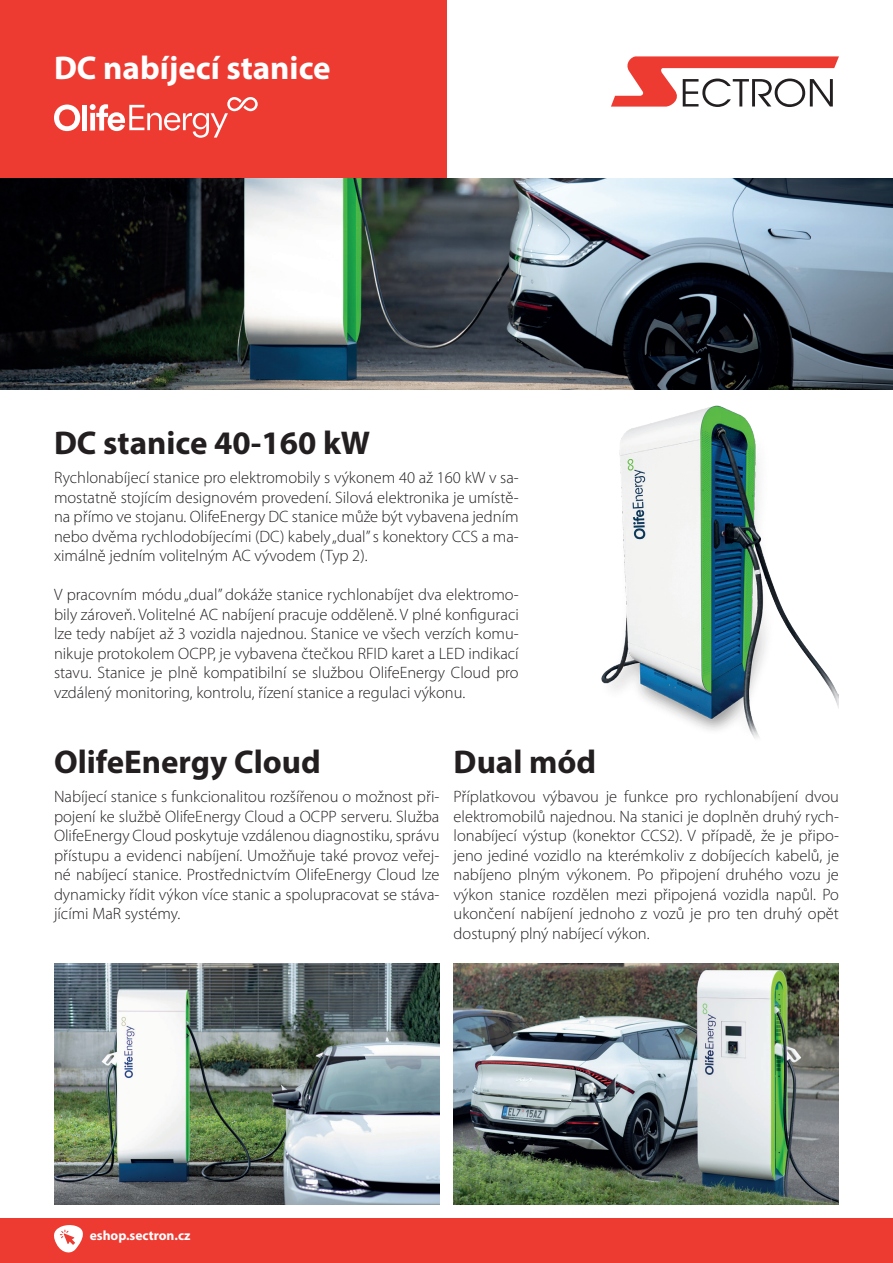
<style>
.page{position:relative;width:893px;height:1263px;background:#fff}
.page>*{position:absolute;margin:0;border:0;box-sizing:border-box;transform-origin:0 0}
.t1{font:700 33px "Myriad Pro";color:#231f20}
.t2{font:700 33px "Myriad Pro";color:#fff}
.t3{font:300 16.5px/19.5px "Myriad Pro";color:#231f20;text-align:justify}
.t4{font:700 13.5px "Myriad Pro";color:#fff}
</style>
<div class="page">
<div style="left:0;top:0;width:446px;height:181px;background:#ee3b32"></div>
<img style="left:0;top:179px;width:893px;height:210px">
<svg style="left:611px;top:56px;width:228px;height:51px"></svg>
<div style="left:0;top:1218px;width:893px;height:45px;background:#ee3b32"></div>
<svg style="left:54px;top:1225px;width:29px;height:27px"></svg>
<img style="left:601px;top:405px;width:238px;height:333px">
<svg style="left:54px;top:105px;width:26px;height:26px"></svg>
<div style="left:82px;top:105px;width:5px;height:26px;background:#fff"></div>
<svg style="left:90px;top:97px;width:168px;height:41px"></svg>
<img style="left:54px;top:963px;width:385px;height:242px">
<img style="left:454px;top:963px;width:385px;height:242px">
<h1 class="t2" style="left:54px;top:46px;width:278px">DC nabíjecí stanice</h1>
<h1 class="t1" style="left:54px;top:422px;width:318px">DC stanice 40-160 kW</h1>
<p class="t3" style="left:54px;top:468px;width:466px">Rychlonabíjecí stanice pro elektromobily s výkonem 40 až 160 kW v sa&shy;mostatně stojícím designovém provedení. Silová elektronika je umístě&shy;na přímo ve stojanu. OlifeEnergy DC stanice může být vybavena jedním nebo dvěma rychlodobíjecími (DC) kabely „dual” s konektory CCS a ma&shy;ximálně jedním volitelným AC vývodem (Typ 2).</p>
<p class="t3" style="left:54px;top:585px;width:466px">V pracovním módu „dual” dokáže stanice rychlonabíjet dva elektromo&shy;bily zároveň. Volitelné AC nabíjení pracuje odděleně. V plné konfiguraci lze tedy nabíjet až 3 vozidla najednou. Stanice ve všech verzích komu&shy;nikuje protokolem OCPP, je vybavena čtečkou RFID karet a LED indikací stavu. Stanice je plně kompatibilní se službou OlifeEnergy Cloud pro vzdálený monitoring, kontrolu, řízení stanice a regulaci výkonu.</p>
<h1 class="t1" style="left:54px;top:740px;width:268px">OlifeEnergy Cloud</h1>
<h1 class="t1" style="left:454px;top:740px;width:144px">Dual mód</h1>
<p class="t3" style="left:54px;top:787px;width:387px">Nabíjecí stanice s funkcionalitou rozšířenou o možnost při&shy;pojení ke službě OlifeEnergy Cloud a OCPP serveru. Služba OlifeEnergy Cloud poskytuje vzdálenou diagnostiku, správu přístupu a evidenci nabíjení. Umožňuje také provoz veřej&shy;né nabíjecí stanice. Prostřednictvím OlifeEnergy Cloud lze dynamicky řídit výkon více stanic a spolupracovat se stáva&shy;jícími MaR systémy.</p>
<p class="t3" style="left:454px;top:787px;width:387px">Příplatkovou výbavou je funkce pro rychlonabíjení dvou elektromobilů najednou. Na stanici je doplněn druhý rych&shy;lonabíjecí výstup (konektor CCS2). V případě, že je připo&shy;jeno jediné vozidlo na kterémkoliv z dobíjecích kabelů, je nabíjeno plným výkonem. Po připojení druhého vozu je výkon stanice rozdělen mezi připojená vozidla napůl. Po ukončení nabíjení jednoho z vozů je pro ten druhý opět dostupný plný nabíjecí výkon.</p>
<p class="t4" style="left:90px;top:1226px;width:102px">eshop.sectron.cz</p>
</div>
